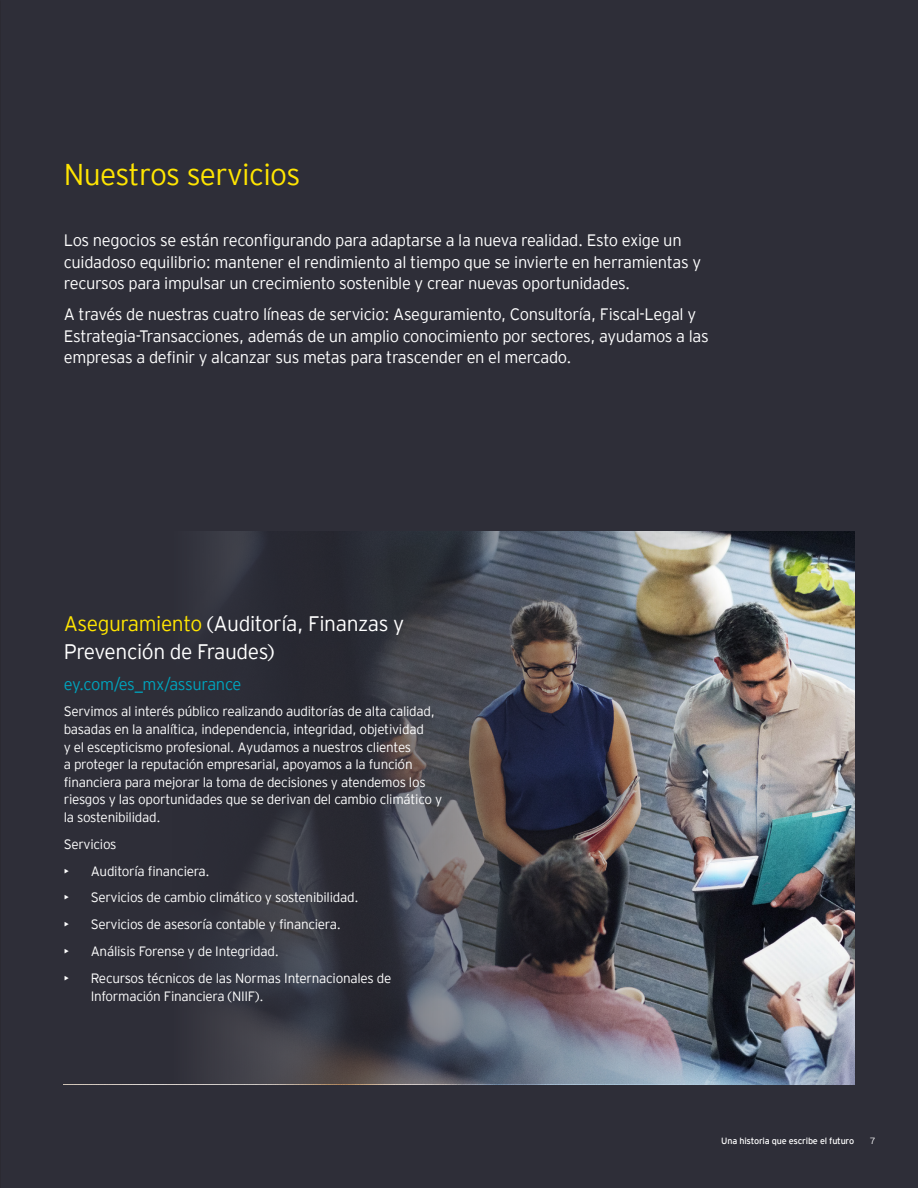
<style>
.page{position:relative;width:918px;height:1188px;background:#2e2e38}
.page>*{position:absolute;margin:0;border:0;box-sizing:border-box;transform-origin:0 0}
.Website__Cover{font:300 30px "EY Interstate";letter-spacing:-.02em;color:#ffe501}
.Website__Cover-2{font:300 21px/27.3px "EY Interstate";letter-spacing:-.02em;color:#fff}
.Website__Cover-3{font:300 16.5px/21.5px "EY Interstate";letter-spacing:-.02em;color:#fff}
.Website__Cover-4{font:300 16.5px "EY Interstate";letter-spacing:-.02em;color:#00a3bc}
.Website__Cover-5{font:300 13.5px/17.5px "EY Interstate";letter-spacing:-.02em;color:#fff}
.t1{font:9px "EY Interstate";letter-spacing:-.02em;color:#fff}
.t2{font:300 9px "EY Interstate";color:#fff}
.s1{color:#ffe501}
</style>
<div class="page">
<img style="left:204px;top:531px;width:650px;height:553px">
<p class="Website__Cover" style="left:64px;top:153px;width:238px">Nuestros servicios</p>
<p class="Website__Cover-3" style="left:64px;top:229px;width:639px">Los negocios se están reconfigurando para adaptarse a la nueva realidad. Esto exige un cuidadoso equilibrio: mantener el rendimiento al tiempo que se invierte en herramientas y recursos para impulsar un crecimiento sostenible y crear nuevas oportunidades.</p>
<p class="Website__Cover-3" style="left:64px;top:303px;width:647px">A través de nuestras cuatro líneas de servicio: Aseguramiento, Consultoría, Fiscal-Legal y<br>Estrategia-Transacciones, además de un amplio conocimiento por sectores, ayudamos a las empresas a definir y alcanzar sus metas para trascender en el mercado.</p>
<p class="Website__Cover-2" style="left:64px;top:609px;width:342px"><span class="s1">Aseguramiento</span> (Auditoría, Finanzas y<br>Prevención de Fraudes)</p>
<p class="Website__Cover-4" style="left:64px;top:672px;width:179px">ey.com/es_mx/assurance</p>
<p class="Website__Cover-5" style="left:64px;top:702px;width:380px">Servimos al interés público realizando auditorías de alta calidad, basadas en la analítica, independencia, integridad, objetividad<br>y el escepticismo profesional. Ayudamos a nuestros clientes<br>a proteger la reputación empresarial, apoyamos a la función financiera para mejorar la toma de decisiones y atendemos los riesgos y las oportunidades que se derivan del cambio climático y la sostenibilidad.</p>
<p class="Website__Cover-5" style="left:64px;top:834px;width:54px">Servicios</p>
<p class="Website__Cover-5" style="left:64px;top:861px;width:148px">• Auditoría financiera.</p>
<p class="Website__Cover-5" style="left:64px;top:888px;width:296px">• Servicios de cambio climático y sostenibilidad.</p>
<p class="Website__Cover-5" style="left:64px;top:915px;width:279px">• Servicios de asesoría contable y financiera.</p>
<p class="Website__Cover-5" style="left:64px;top:942px;width:217px">• Análisis Forense y de Integridad.</p>
<p class="Website__Cover-5" style="left:91px;top:969px;width:302px;text-indent:-27px">• Recursos técnicos de las Normas Internacionales de<br>Información Financiera (NIIF).</p>
<p class="t1" style="left:721px;top:1134px;width:134px">Una historia que escribe el futuro</p>
<p class="t2" style="left:870px;top:1134px;width:7px">7</p>
</div>
